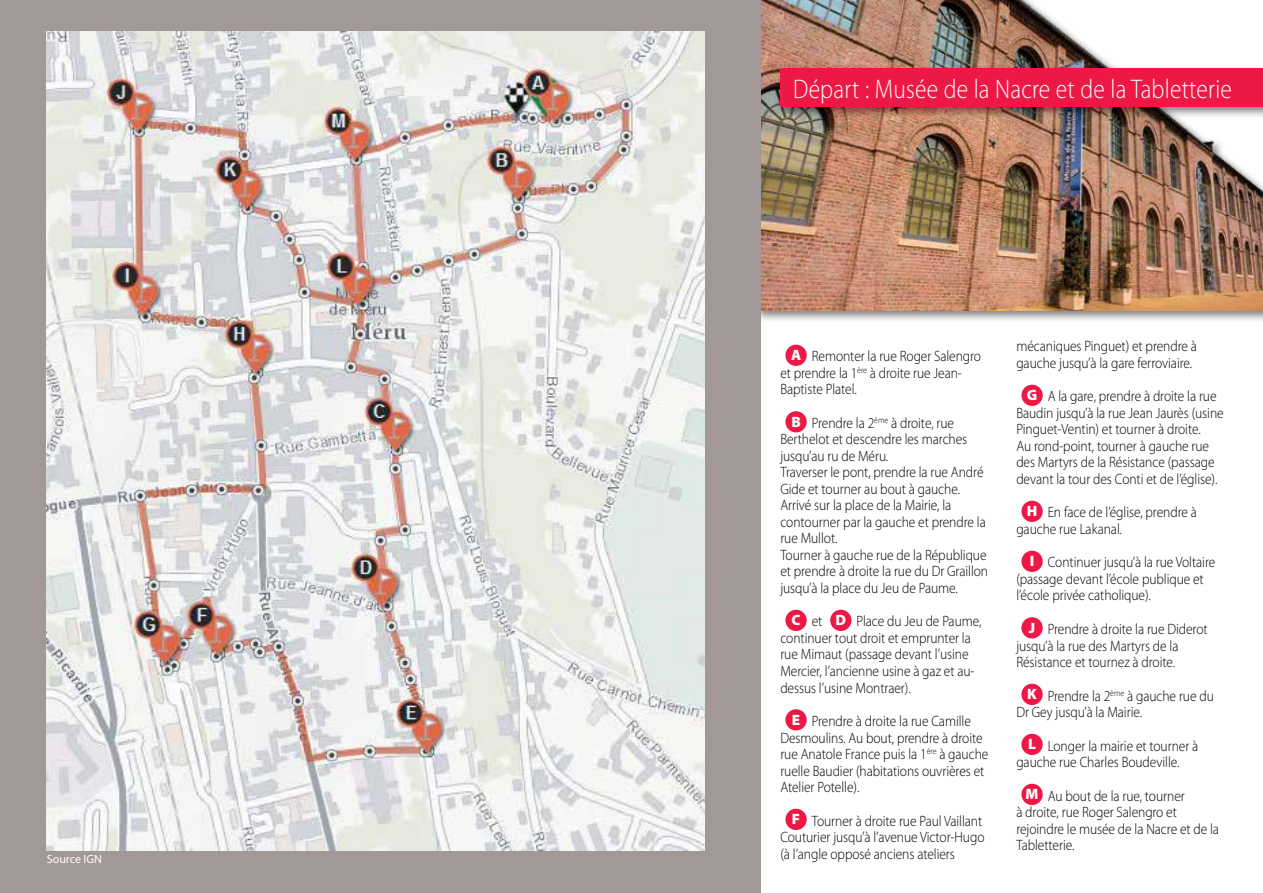
<style>
.page{position:relative;width:1263px;height:893px;background:#fff}
.page>*{position:absolute;margin:0;border:0;box-sizing:border-box;transform-origin:0 0}
.t1{font:300 27px "Myriad Pro";letter-spacing:.01em;color:#fff;scale:.87 1}
.t2{font:300 15px/16.5px "Myriad Pro";letter-spacing:-.005em;color:#000;scale:.9 1}
.t3{font:12px "Myriad Pro";color:#fff}
.s1{font-weight:900;color:#fff}
</style>
<div class="page">
<div style="left:752px;top:0;width:511px;height:323px;background:#000;opacity:.5"></div>
<img style="left:760px;top:0;width:503px;height:311px">
<div style="left:0;top:0;width:760px;height:893px;background:#a29897"></div>
<div style="left:785px;top:345px;width:22px;height:21px;background:#ed1846;border-radius:50%"></div>
<div style="left:785px;top:411px;width:22px;height:21px;background:#ed1846;border-radius:50%"></div>
<div style="left:785px;top:610px;width:22px;height:21px;background:#ed1846;border-radius:50%"></div>
<div style="left:830px;top:610px;width:21px;height:21px;background:#ed1846;border-radius:50%"></div>
<div style="left:785px;top:709px;width:22px;height:21px;background:#ed1846;border-radius:50%"></div>
<div style="left:785px;top:809px;width:22px;height:21px;background:#ed1846;border-radius:50%"></div>
<div style="left:1021px;top:385px;width:22px;height:21px;background:#ed1846;border-radius:50%"></div>
<div style="left:1021px;top:501px;width:22px;height:21px;background:#ed1846;border-radius:50%"></div>
<div style="left:1021px;top:551px;width:22px;height:21px;background:#ed1846;border-radius:50%"></div>
<div style="left:1021px;top:617px;width:22px;height:21px;background:#ed1846;border-radius:50%"></div>
<div style="left:1021px;top:684px;width:22px;height:21px;background:#ed1846;border-radius:50%"></div>
<div style="left:1021px;top:734px;width:22px;height:21px;background:#ed1846;border-radius:50%"></div>
<div style="left:1021px;top:784px;width:22px;height:21px;background:#ed1846;border-radius:50%"></div>
<div style="left:776px;top:64px;width:487px;height:56px;background:#000;opacity:.5"></div>
<div style="left:780px;top:68px;width:483px;height:39px;background:#ed1846"></div>
<img style="left:47px;top:32px;width:657px;height:818px">
<p class="t3" style="left:47px;top:851px;width:57px">Source IGN</p>
<h1 class="t1" style="left:793px;top:74px;width:506px">Départ : Musée de la Nacre et de la Tabletterie</h1>
<p class="t2" style="left:780px;top:348px;width:225px;text-indent:11px"><span class="s1">A</span> Remonter la rue Roger Salengro et prendre la 1<sup>ère</sup> à droite rue Jean-<br>Baptiste Platel.</p>
<p class="t2" style="left:780px;top:415px;width:232px;text-indent:11px"><span class="s1">B</span> Prendre la 2<sup>ème</sup> à droite, rue<br>Berthelot et descendre les marches jusqu’au ru de Méru.<br>Traverser le pont, prendre la rue André<br>Gide et tourner au bout à gauche.<br>Arrivé sur la place de la Mairie, la contourner par la gauche et prendre la rue Mullot.<br>Tourner à gauche rue de la République et prendre à droite la rue du Dr Graillon jusqu’à la place du Jeu de Paume.</p>
<p class="t2" style="left:780px;top:613px;width:225px;text-indent:11px"><span class="s1">C</span> et <span class="s1">D</span> Place du Jeu de Paume, continuer tout droit et emprunter la rue Mimaut (passage devant l’usine<br>Mercier, l’ancienne usine à gaz et au&shy;dessus l’usine Montraer).</p>
<p class="t2" style="left:780px;top:713px;width:233px;text-indent:12px"><span class="s1">E</span> Prendre à droite la rue Camille Desmoulins. Au bout, prendre à droite rue Anatole France puis la 1<sup>ère</sup> à gauche ruelle Baudier (habitations ouvrières et Atelier Potelle).</p>
<p class="t2" style="left:780px;top:812px;width:228px;text-indent:12px"><span class="s1">F</span> Tourner à droite rue Paul Vaillant<br>Couturier jusqu’à l’avenue Victor-Hugo (à l’angle opposé anciens ateliers</p>
<p class="t2" style="left:1016px;top:338px;width:202px">mécaniques Pinguet) et prendre à gauche jusqu’à la gare ferroviaire.</p>
<p class="t2" style="left:1016px;top:388px;width:232px;text-indent:11px"><span class="s1">G</span> A la gare, prendre à droite la rue Baudin jusqu’à la rue Jean Jaurès (usine Pinguet-Ventin) et tourner à droite.<br>Au rond-point, tourner à gauche rue des Martyrs de la Résistance (passage devant la tour des Conti et de l’église).</p>
<p class="t2" style="left:1016px;top:504px;width:202px;text-indent:10px"><span class="s1">H</span> En face de l’église, prendre à gauche rue Lakanal.</p>
<p class="t2" style="left:1016px;top:554px;width:223px;text-indent:13px"><span class="s1">I</span> Continuer jusqu’à la rue Voltaire (passage devant l’école publique et l’école privée catholique).</p>
<p class="t2" style="left:1016px;top:621px;width:214px;text-indent:13px"><span class="s1">J</span> Prendre à droite la rue Diderot jusqu’à la rue des Martyrs de la<br>Résistance et tournez à droite.</p>
<p class="t2" style="left:1016px;top:687px;width:221px;text-indent:11px"><span class="s1">K</span> Prendre la 2<sup>ème</sup> à gauche rue du<br>Dr Gey jusqu’à la Mairie.</p>
<p class="t2" style="left:1016px;top:737px;width:204px;text-indent:12px"><span class="s1">L</span> Longer la mairie et tourner à gauche rue Charles Boudeville.</p>
<p class="t2" style="left:1016px;top:787px;width:227px;text-indent:9px"><span class="s1">M</span> Au bout de la rue, tourner<br>à droite, rue Roger Salengro et rejoindre le musée de la Nacre et de la<br>Tabletterie.</p>
</div>
